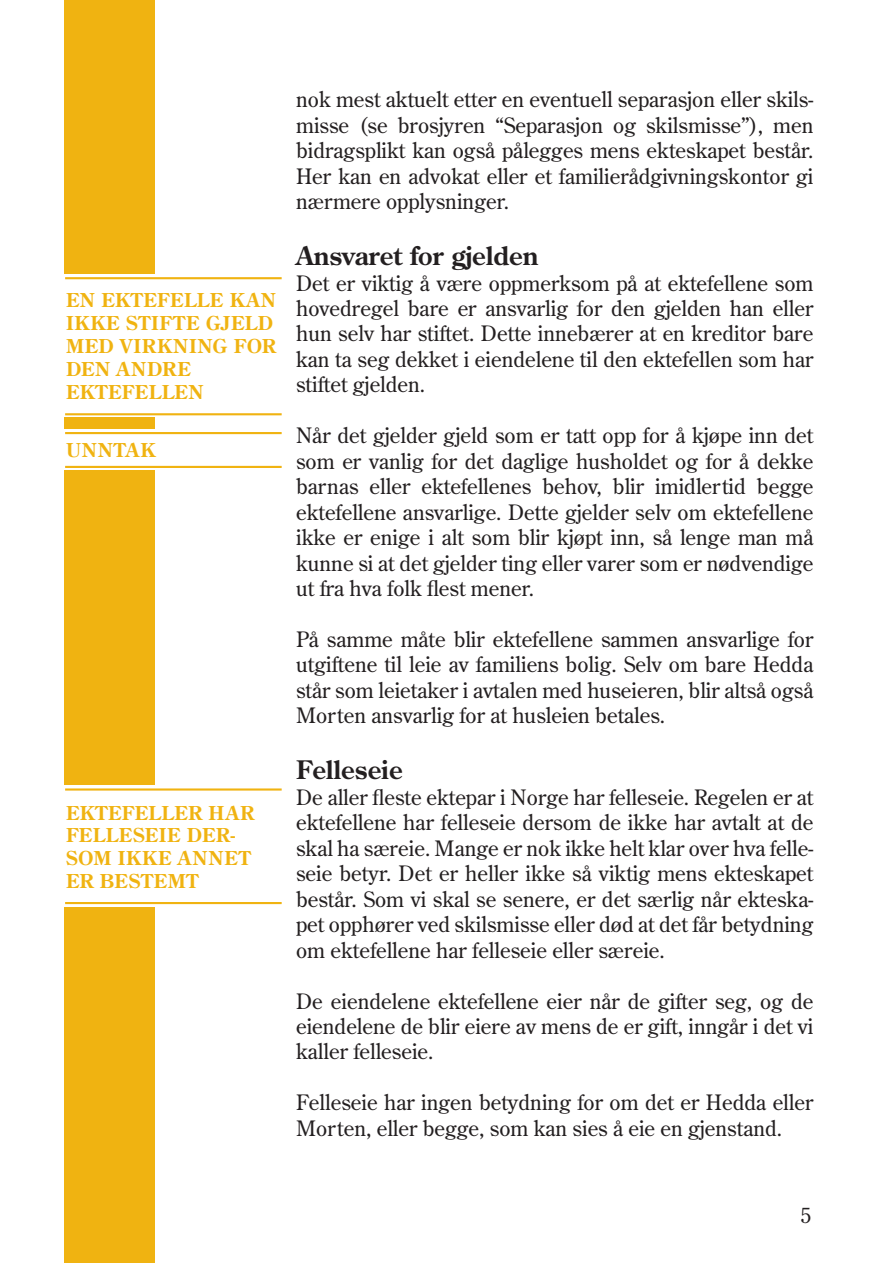
<style>
.page{position:relative;width:893px;height:1263px;background:#fff}
.page>*{position:absolute;margin:0;border:0;box-sizing:border-box;transform-origin:0 0}
.t1{font:700 25.5px "Dep Century Old Style";color:#231f20}
.t2{font:21.15px/25.5px "Dep Century Old Style";color:#231f20;text-align:justify}
.t3{font:700 19.05px/23px "Dep Century Old Style";letter-spacing:.04em;color:#f0b311}
</style>
<div class="page">
<div style="left:65px;top:0;width:90px;height:1263px;background:#f0b311"></div>
<div style="left:60px;top:274px;width:224px;height:143px;background:#fff"></div>
<hr style="left:65px;top:277px;width:217px;height:2px;background:#f0b311">
<hr style="left:65px;top:413px;width:217px;height:2px;background:#f0b311">
<div style="left:60px;top:429px;width:207px;height:41px;background:#fff"></div>
<hr style="left:65px;top:432px;width:217px;height:2px;background:#f0b311">
<hr style="left:65px;top:466px;width:217px;height:2px;background:#f0b311">
<div style="left:60px;top:785px;width:207px;height:122px;background:#fff"></div>
<hr style="left:65px;top:788px;width:217px;height:3px;background:#f0b311">
<hr style="left:65px;top:902px;width:217px;height:2px;background:#f0b311">
<p class="t3" style="left:66px;top:291px;width:212px">EN EKTEFELLE KAN<br>IKKE STIFTE GJELD<br>MED VIRKNING FOR<br>DEN ANDRE<br>EKTEFELLEN</p>
<p class="t3" style="left:66px;top:440px;width:90px">UNNTAK</p>
<p class="t3" style="left:66px;top:803px;width:190px">EKTEFELLER HAR<br>FELLESEIE DER-<br>SOM IKKE ANNET<br>ER BESTEMT</p>
<p class="t2" style="left:296px;top:88px;width:519px">nok mest aktuelt etter en eventuell separasjon eller skils&shy;misse (se brosjyren “Separasjon og skilsmisse”), men bidragsplikt kan også pålegges mens ekteskapet består.<br>Her kan en advokat eller et familierådgivningskontor gi nærmere opplysninger.</p>
<p class="t1" style="left:296px;top:246px;width:244px">Ansvaret for gjelden</p>
<p class="t2" style="left:296px;top:271px;width:519px">Det er viktig å være oppmerksom på at ektefellene som hovedregel bare er ansvarlig for den gjelden han eller hun selv har stiftet. Dette innebærer at en kreditor bare kan ta seg dekket i eiendelene til den ektefellen som har stiftet gjelden.</p>
<p class="t2" style="left:296px;top:424px;width:519px">Når det gjelder gjeld som er tatt opp for å kjøpe inn det som er vanlig for det daglige husholdet og for å dekke barnas eller ektefellenes behov, blir imidlertid begge ektefellene ansvarlige. Dette gjelder selv om ektefellene ikke er enige i alt som blir kjøpt inn, så lenge man må kunne si at det gjelder ting eller varer som er nødvendige ut fra hva folk flest mener.</p>
<p class="t2" style="left:296px;top:628px;width:519px">På samme måte blir ektefellene sammen ansvarlige for utgiftene til leie av familiens bolig. Selv om bare Hedda står som leietaker i avtalen med huseieren, blir altså også Morten ansvarlig for at husleien betales.</p>
<p class="t1" style="left:296px;top:760px;width:108px">Felleseie</p>
<p class="t2" style="left:296px;top:786px;width:519px">De aller fleste ektepar i Norge har felleseie. Regelen er at ektefellene har felleseie dersom de ikke har avtalt at de skal ha særeie. Mange er nok ikke helt klar over hva felle&shy;seie betyr. Det er heller ikke så viktig mens ekteskapet består. Som vi skal se senere, er det særlig når ekteska&shy;pet opphører ved skilsmisse eller død at det får betydning om ektefellene har felleseie eller særeie.</p>
<p class="t2" style="left:296px;top:989px;width:519px">De eiendelene ektefellene eier når de gifter seg, og de eiendelene de blir eiere av mens de er gift, inngår i det vi kaller felleseie.</p>
<p class="t2" style="left:296px;top:1091px;width:519px">Felleseie har ingen betydning for om det er Hedda eller<br>Morten, eller begge, som kan sies å eie en gjenstand.</p>
<p class="t2" style="left:800px;top:1204px;width:12px">5</p>
</div>
